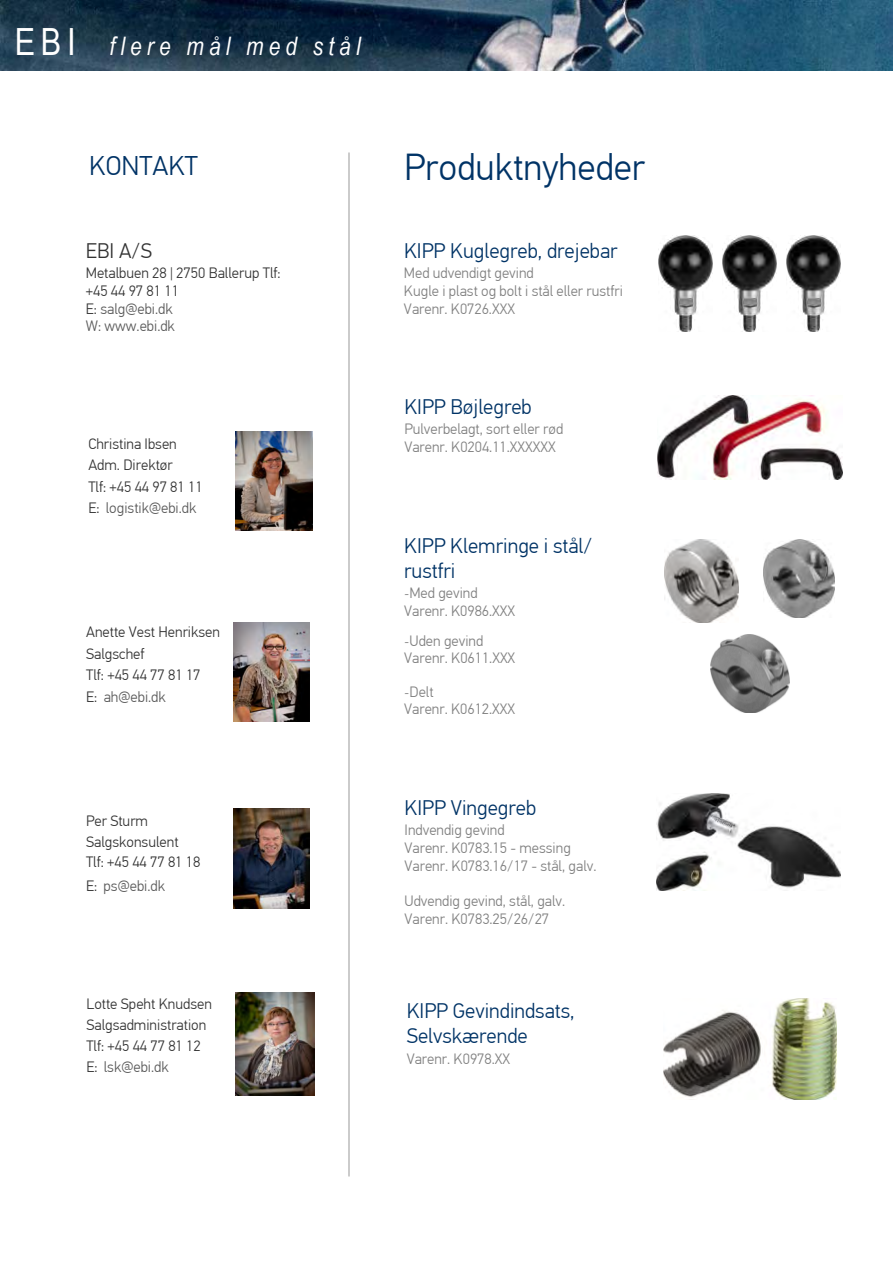
<style>
.page{position:relative;width:893px;height:1263px;background:#fff}
.page>*{position:absolute;margin:0;border:0;box-sizing:border-box;transform-origin:0 0}
.t1{font:300 37.5px "PF Din Text Pro";color:#036}
.t2{font:300 27px "PF Din Text Pro";color:#036}
.t3{font:italic 25.5px "Arial Narrow";letter-spacing:.2em;color:#fff}
.t4{font:300 21px/25px "PF Din Text Pro";color:#036}
.t5{font:300 21px "PF Din Text Pro";color:#333}
.t6{font:300 15px/17.7px "PF Din Text Pro";color:#7f7f7f}
.t7{font:300 15px/21.6px "PF Din Text Pro";color:#333}
.t8{font:300 15px "PF Din Text Pro";color:#595959}
.s1{font-style:normal;font-size:37.5px}
.s2{color:#595959}
.s3{color:#333}
.s4{font-family:"Minion Pro";font-weight:400}
</style>
<div class="page">
<img style="left:0;top:0;width:893px;height:71px">
<svg style="left:0;top:14px;width:436px;height:57px;background:#1a3348"></svg>
<img style="left:349px;top:153px;width:1px;height:1023px">
<img style="left:233px;top:431px;width:82px;height:665px">
<img style="left:658px;top:236px;width:54px;height:95px">
<img style="left:722px;top:236px;width:54px;height:95px">
<img style="left:787px;top:236px;width:54px;height:95px">
<img style="left:658px;top:395px;width:184px;height:84px">
<img style="left:664px;top:539px;width:75px;height:84px">
<img style="left:763px;top:540px;width:72px;height:77px">
<img style="left:711px;top:634px;width:78px;height:79px">
<img style="left:656px;top:794px;width:184px;height:97px">
<img style="left:664px;top:998px;width:173px;height:101px">
<h3 class="t3" style="left:15px;top:29px;width:348px"><span class="s1">EBI</span> flere mål med stål</h3>
<h2 class="t2" style="left:89px;top:151px;width:110px">KONTAKT</h2>
<h3 class="t5" style="left:86px;top:239px;width:68px">EBI A/S</h3>
<p class="t7" style="left:86px;top:264px;width:196px;line-height:17.7px">Metalbuen 28 | 2750 Ballerup Tlf: +45 44 97 81 11<br>E: <span class="s2">salg@ebi.dk<br>W: www.ebi.dk</span></p>
<p class="t7" style="left:88px;top:433px;width:116px">Christina Ibsen<br>Adm. Direktør<br>Tlf: +45 44 97 81 11<br>E: <span class="s2">logistik@ebi.dk</span></p>
<p class="t7" style="left:86px;top:621px;width:135px">Anette Vest Henriksen<br>Salgschef<br>Tlf: +45 44 77 81 17<br>E: <span class="s2">ah@ebi.dk</span></p>
<p class="t7" style="left:86px;top:811px;width:116px;line-height:20.7px">Per Sturm<br>Salgskonsulent<br>Tlf: +45 44 77 81 18</p>
<p class="t8" style="left:86px;top:877px;width:81px"><span class="s3">E:</span> ps@ebi.dk</p>
<p class="t7" style="left:86px;top:993px;width:127px;line-height:21.1px">Lotte Speht Knudsen<br>Salgsadministration<br>Tlf: +45 44 77 81 12<br>E: <span class="s2">lsk@ebi.dk</span></p>
<h1 class="t1" style="left:404px;top:146px;width:242px">Produktnyheder</h1>
<h3 class="t4" style="left:404px;top:238px;width:215px">KIPP Kuglegreb, drejebar</h3>
<p class="t6" style="left:404px;top:265px;width:220px">Med udvendigt gevind<br>Kugle i plast og bolt i stål eller rustfri<br>Varenr. K0726.XXX</p>
<h3 class="t4" style="left:404px;top:394px;width:129px">KIPP Bøjlegreb</h3>
<p class="t6" style="left:404px;top:420px;width:160px">Pulverbelagt, sort eller rød<br>Varenr. K0204.11.XXXXXX</p>
<h3 class="t4" style="left:404px;top:533px;width:190px">KIPP Klemringe i stål/ rustfri</h3>
<p class="t6" style="left:404px;top:585px;width:112px"><span class="s4">-</span>Med gevind<br>Varenr. K0986.XXX</p>
<p class="t6" style="left:404px;top:632px;width:112px"><span class="s4">-</span>Uden gevind<br>Varenr. K0611.XXX</p>
<p class="t6" style="left:404px;top:683px;width:112px;line-height:17.1px"><span class="s4">-</span>Delt<br>Varenr. K0612.XXX</p>
<h3 class="t4" style="left:405px;top:795px;width:133px">KIPP Vingegreb</h3>
<p class="t6" style="left:405px;top:822px;width:193px">Indvendig gevind<br>Varenr. K0783.15 - messing<br>Varenr. K0783.16/17 - stål, galv.</p>
<p class="t6" style="left:405px;top:893px;width:162px">Udvendig gevind, stål, galv.<br>Varenr. K0783.25/26/27</p>
<h3 class="t4" style="left:407px;top:999px;width:170px">KIPP Gevindindsats,<br>Selvskærende</h3>
<p class="t6" style="left:407px;top:1050px;width:105px">Varenr. K0978.XX</p>
</div>
